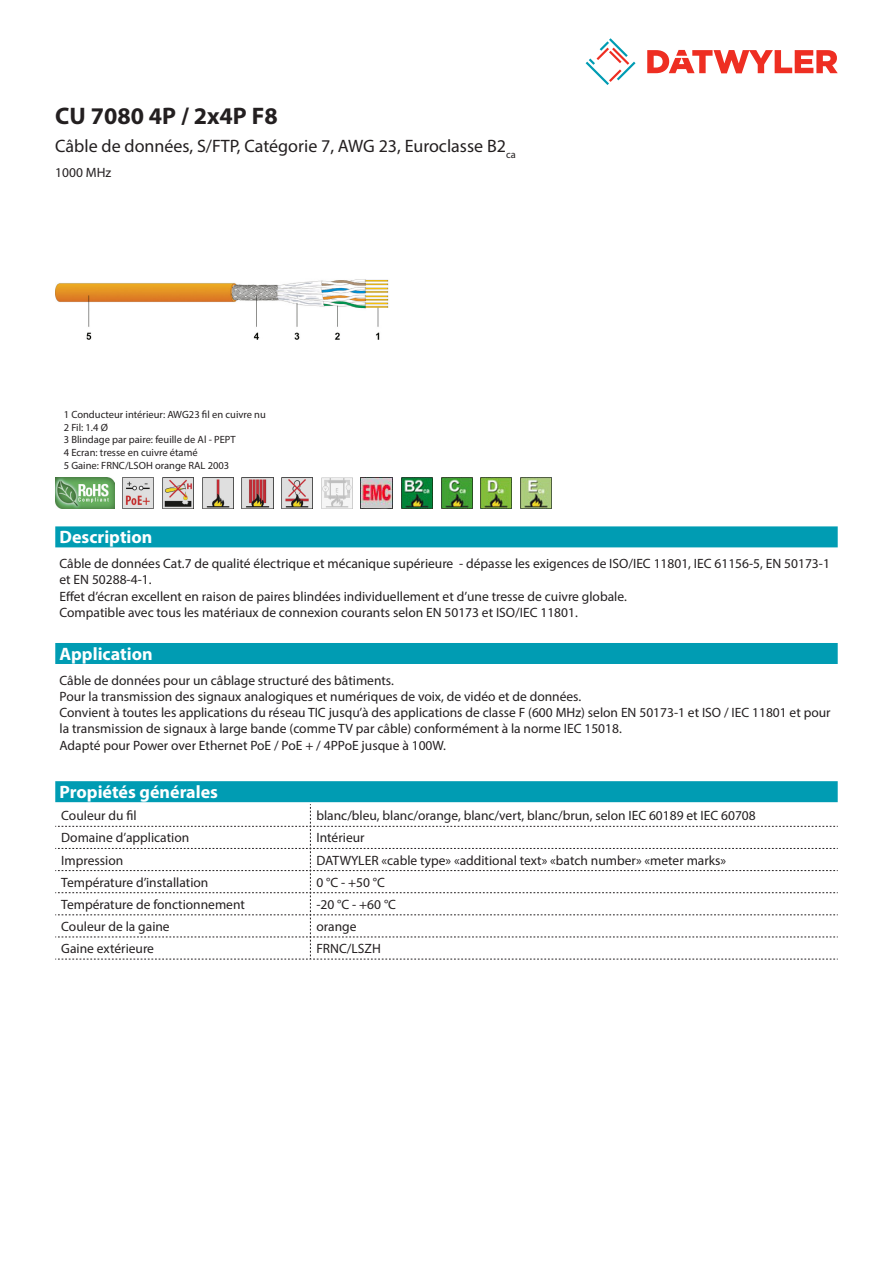
<style>
.page{position:relative;width:893px;height:1263px;background:#fff}
.page>*{position:absolute;margin:0;border:0;box-sizing:border-box;transform-origin:0 0}
.Product_Head{font:700 24px "Myriad Pro";color:#231f20}
.SubHead{font:18px "Myriad Pro";color:#231f20}
.Standard_Head_Proper{font:700 18px "Myriad Pro";color:#fff}
.Standard_text{font:13.5px/16.2px "Myriad Pro";color:#231f20}
.myriad_light_propert{font:13.5px "Myriad Pro";color:#231f20}
.imagetext{font:10.5px/12.6px "Myriad Pro";color:#231f20}
</style>
<div class="page">
<svg style="left:586px;top:38px;width:49px;height:47px"></svg>
<svg style="left:647px;top:50px;width:191px;height:23px"></svg>
<img style="left:55px;top:279px;width:334px;height:61px">
<div style="left:55px;top:526px;width:783px;height:21px;background:#009cb3"></div>
<img style="left:520px;top:477px;width:31px;height:32px">
<img style="left:481px;top:477px;width:31px;height:32px">
<img style="left:441px;top:477px;width:31px;height:32px">
<img style="left:401px;top:477px;width:31px;height:32px">
<img style="left:361px;top:477px;width:32px;height:32px">
<img style="left:321px;top:477px;width:31px;height:32px">
<img style="left:282px;top:477px;width:31px;height:32px">
<img style="left:242px;top:477px;width:31px;height:32px">
<img style="left:202px;top:477px;width:31px;height:32px">
<img style="left:162px;top:477px;width:32px;height:32px">
<img style="left:122px;top:477px;width:32px;height:32px">
<img style="left:55px;top:477px;width:59px;height:32px">
<div style="left:55px;top:643px;width:783px;height:21px;background:#009cb3"></div>
<div style="left:55px;top:781px;width:783px;height:21px;background:#009cb3"></div>
<svg style="left:55px;top:804px;width:783px;height:156px"></svg>
<p class="Product_Head" style="left:55px;top:101px;width:224px">CU 7080 4P / 2x4P F8</p>
<p class="SubHead" style="left:55px;top:135px;width:462px">Câble de données, S/FTP, Catégorie 7, AWG 23, Euroclasse B2<sub>ca</sub></p>
<p class="Standard_text" style="left:55px;top:164px;width:58px">1000 MHz</p>
<p class="imagetext" style="left:64px;top:408px;width:204px">1 Conducteur intérieur: AWG23 fil en cuivre nu<br>2 Fil: 1.4 Ø<br>3 Blindage par paire: feuille de Al - PEPT<br>4 Ecran: tresse en cuivre étamé<br>5 Gaine: FRNC/LSOH orange RAL 2003</p>
<p class="Standard_Head_Proper" style="left:60px;top:526px;width:94px">Description</p>
<p class="Standard_text" style="left:60px;top:555px;width:772px">Câble de données Cat.7 de qualité électrique et mécanique supérieure - dépasse les exigences de ISO/IEC 11801, IEC 61156-5, EN 50173-1 et EN 50288-4-1.<br>Effet d’écran excellent en raison de paires blindées individuellement et d’une tresse de cuivre globale.<br>Compatible avec tous les matériaux de connexion courants selon EN 50173 et ISO/IEC 11801.</p>
<p class="Standard_Head_Proper" style="left:60px;top:642px;width:95px">Application</p>
<p class="Standard_text" style="left:60px;top:672px;width:773px">Câble de données pour un câblage structuré des bâtiments.<br>Pour la transmission des signaux analogiques et numériques de voix, de vidéo et de données.<br>Convient à toutes les applications du réseau TIC jusqu’à des applications de classe F (600 MHz) selon EN 50173-1 et ISO / IEC 11801 et pour la transmission de signaux à large bande (comme TV par câble) conformément à la norme IEC 15018.<br>Adapté pour Power over Ethernet PoE / PoE + / 4PPoE jusque à 100W.</p>
<p class="Standard_Head_Proper" style="left:60px;top:780px;width:160px">Propiétés générales</p>
<p class="myriad_light_propert" style="left:61px;top:807px;width:77px">Couleur du fil</p>
<p class="myriad_light_propert" style="left:316px;top:807px;width:441px">blanc/bleu, blanc/orange, blanc/vert, blanc/brun, selon IEC 60189 et IEC 60708</p>
<p class="myriad_light_propert" style="left:61px;top:829px;width:129px">Domaine d’application</p>
<p class="myriad_light_propert" style="left:316px;top:829px;width:50px">Intérieur</p>
<p class="myriad_light_propert" style="left:61px;top:852px;width:64px">Impression</p>
<p class="myriad_light_propert" style="left:316px;top:852px;width:411px">DATWYLER «cable type» «additional text» «batch number» «meter marks»</p>
<p class="myriad_light_propert" style="left:61px;top:874px;width:149px">Température d’installation</p>
<p class="myriad_light_propert" style="left:316px;top:874px;width:70px">0 °C - +50 °C</p>
<p class="myriad_light_propert" style="left:61px;top:896px;width:185px">Température de fonctionnement</p>
<p class="myriad_light_propert" style="left:316px;top:896px;width:81px">-20 °C - +60 °C</p>
<p class="myriad_light_propert" style="left:61px;top:918px;width:110px">Couleur de la gaine</p>
<p class="myriad_light_propert" style="left:316px;top:918px;width:42px">orange</p>
<p class="myriad_light_propert" style="left:61px;top:940px;width:94px">Gaine extérieure</p>
<p class="myriad_light_propert" style="left:316px;top:940px;width:66px">FRNC/LSZH</p>
</div>
